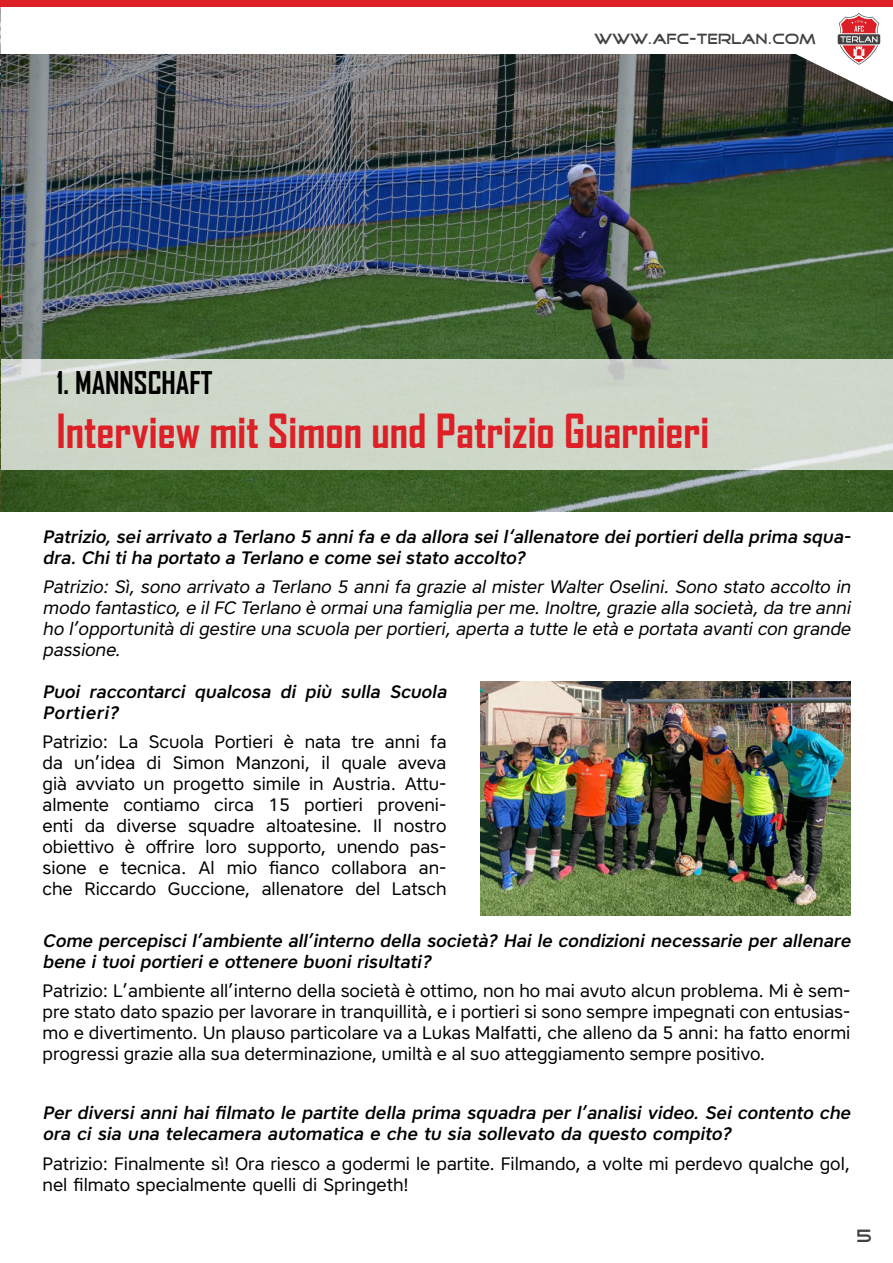
<style>
.page{position:relative;width:893px;height:1263px;background:#fff}
.page>*{position:absolute;margin:0;border:0;box-sizing:border-box;transform-origin:0 0}
.t1{font:700 45px "Agency FB";color:#dd1f26}
.t2{font:700 30px "Agency FB";color:#000}
.Mannschaft{font:18px/21px "Core Sans A45";color:#000;text-align:justify}
.Mannschaft-2{font:italic 500 18px/21px "Core Sans A55";color:#000}
.Mannschaft-3{font:italic 18px/21px "Core Sans A45";color:#000;text-align:justify}
.t3{font:18px "Good Times";color:#414042}
.t4{font:15px "Good Times";color:#414042}
</style>
<div class="page">
<img style="left:1px;top:102px;width:892px;height:410px">
<div style="left:1px;top:359px;width:892px;height:110px;background:#ced7c9"></div>
<img style="left:0;top:102px;width:1px;height:409px">
<img style="left:480px;top:681px;width:370px;height:234px">
<svg style="left:0;top:6px;width:893px;height:96px"></svg>
<svg style="left:838px;top:13px;width:42px;height:52px"></svg>
<div style="left:0;top:0;width:893px;height:6px;background:#dd1f26"></div>
<p class="t4" style="left:594px;top:32px;width:224px">WWW.AFC-TERLAN.COM</p>
<p class="t2" style="left:56px;top:364px;width:158px">1. MANNSCHAFT</p>
<p class="t1" style="left:56px;top:403px;width:654px">Interview mit Simon und Patrizio Guarnieri</p>
<p class="Mannschaft-2" style="left:43px;top:525px;width:813px">Patrizio,seiarrivato a Terlano 5 annifa e da allora seil‘allenatore deiportieridella prima squa&shy;dra.Chitiha portato a Terlano e come seistato accolto?</p>
<p class="Mannschaft-3" style="left:43px;top:576px;width:813px">Patrizio: Sì, sono arrivato a Terlano 5 anni fa grazie al mister Walter Oselini. Sono stato accolto in modo fantastico,e ilFC Terlano è ormaiuna famiglia perme.Inoltre,grazie alla società,da tre anni ho l’opportunità digestire una scuola perportieri,aperta a tutte le età e portata avanticon grande passione.</p>
<p class="Mannschaft-2" style="left:43px;top:681px;width:410px">Puoi raccontarci qualcosa di più sulla Scuola<br>Portieri?</p>
<p class="Mannschaft" style="left:43px;top:731px;width:405px">Patrizio: La Scuola Portieri è nata tre anni fa da un’idea di Simon Manzoni, il quale aveva già avviato un progetto simile in Austria. Attu&shy;almente contiamo circa 15 portieri proveni&shy;enti da diverse squadre altoatesine. Il nostro obiettivo è offrire loro supporto, unendo pas&shy;sione e tecnica. Al mio fianco collabora an&shy;che Riccardo Guccione, allenatore del Latsch</p>
<p class="Mannschaft-2" style="left:43px;top:929px;width:813px">Come percepisci l’ambiente all’interno della società? Hai le condizioni necessarie per allenare bene i tuoi portieri e ottenere buoni risultati?</p>
<p class="Mannschaft" style="left:43px;top:980px;width:809px">Patrizio: L’ambiente all’interno della società è ottimo, non ho mai avuto alcun problema. Mi è sem&shy;pre stato dato spazio per lavorare in tranquillità, e i portieri si sono sempre impegnati con entusias&shy;mo e divertimento. Un plauso particolare va a Lukas Malfatti, che alleno da 5 anni: ha fatto enormi progressi grazie alla sua determinazione, umiltà e al suo atteggiamento sempre positivo.</p>
<p class="Mannschaft-2" style="left:43px;top:1102px;width:813px">Per diversi anni hai filmato le partite della prima squadra per l’analisi video. Sei contento che ora ci sia una telecamera automatica e che tu sia sollevato da questo compito?</p>
<p class="Mannschaft" style="left:43px;top:1152px;width:809px">Patrizio: Finalmente sì! Ora riesco a godermi le partite. Filmando, a volte mi perdevo qualche gol, nel filmato specialmente quelli di Springeth!</p>
<p class="t3" style="left:857px;top:1227px;width:16px">5</p>
</div>
